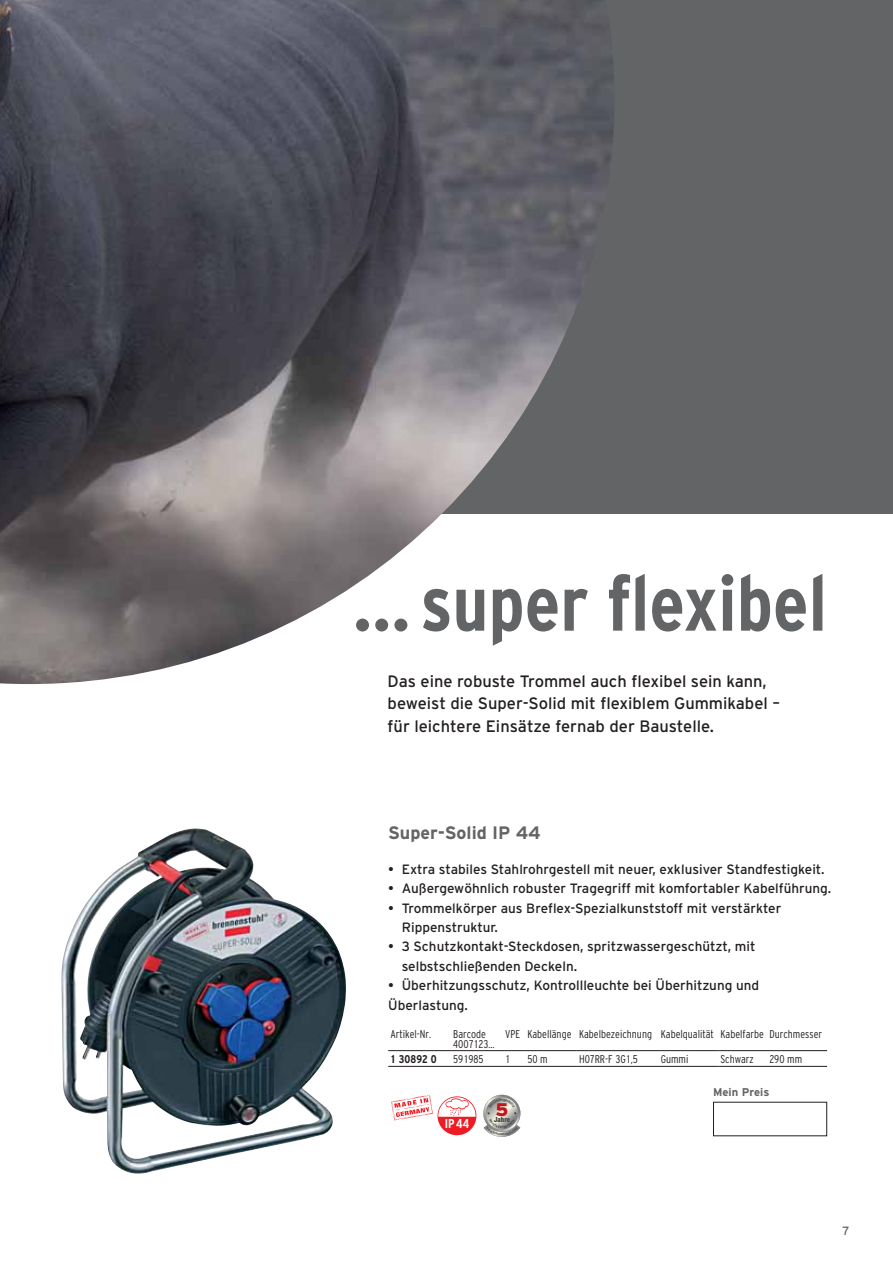
<style>
.page{position:relative;width:893px;height:1263px;background:#fff}
.page>*{position:absolute;margin:0;border:0;box-sizing:border-box;transform-origin:0 0}
.t1{font:700 condensed 78px "Interstate";color:#636466}
.t2{font:900 18.3px "Interstate";color:#c4151c}
.t3{font:700 18px "Interstate";color:#636466}
.t4{font:16.5px/22.5px "Interstate";color:#231f20}
.t5{font:13.5px/19.5px "Interstate";color:#231f20}
.t6{font:700 condensed 12.9px "Interstate";color:#fff}
.t7{font:12px "Interstate";color:#636466}
.t8{font:11.25px/10.2px "Interst L Cond Tab Roman";color:#231f20}
.t9{font:700 11.25px "Interstate";color:#636466}
.t10{font:11.25px "Interst Bold Cond Tabelle";color:#231f20}
.t11{font:900 condensed 7.35px "Interstate";color:#404041}
</style>
<div class="page">
<div style="left:0;top:0;width:893px;height:514px;background:#636466"></div>
<img style="left:61px;top:828px;width:285px;height:346px">
<img style="left:0;top:0;width:614px;height:684px">
<hr style="left:388px;top:1050px;width:189px;height:1px;background:#231f20">
<hr style="left:577px;top:1050px;width:141px;height:1px;background:#231f20">
<hr style="left:718px;top:1050px;width:109px;height:1px;background:#231f20">
<hr style="left:388px;top:1066px;width:189px;height:1px;background:#231f20">
<hr style="left:577px;top:1066px;width:141px;height:1px;background:#231f20">
<hr style="left:718px;top:1066px;width:109px;height:1px;background:#231f20">
<div style="left:437px;top:1096px;width:40px;height:40px;background:#ed1c24;border-radius:50%"></div>
<div style="left:436px;top:1095px;width:42px;height:42px;border:2px solid #fff;border-radius:50%"></div>
<svg style="left:391px;top:1095px;width:84px;height:26px"></svg>
<svg style="left:483px;top:1095px;width:37px;height:42px"></svg>
<h1 class="t1" style="left:353px;top:574px;width:476px">... super flexibel</h1>
<p class="t4" style="left:388px;top:671px;width:394px">Das eine robuste Trommel auch flexibel sein kann, beweist die Super-Solid mit flexiblem Gummikabel – für leichtere Einsätze fernab der Baustelle.</p>
<h3 class="t3" style="left:388px;top:825px;width:154px">Super-Solid IP 44</h3>
<p class="t5" style="left:388px;top:860px;width:438px">• Extra stabiles Stahlrohrgestell mit neuer, exklusiver Standfestigkeit.</p>
<p class="t5" style="left:388px;top:880px;width:444px">• Außergewöhnlich robuster Tragegriff mit komfortabler Kabelführung.</p>
<p class="t5" style="left:402px;top:899px;width:381px;text-indent:-14px">• Trommelkörper aus Breflex-Spezialkunststoff mit verstärkter<br>Rippenstruktur.</p>
<p class="t5" style="left:402px;top:938px;width:355px;text-indent:-14px">• 3 Schutzkontakt-Steckdosen, spritzwassergeschützt, mit selbstschließenden Deckeln.</p>
<p class="t5" style="left:388px;top:977px;width:372px">• Überhitzungsschutz, Kontrollleuchte bei Überhitzung und<br>Überlastung.</p>
<p class="t8" style="left:390px;top:1030px;width:42px">Artikel-Nr.</p>
<p class="t8" style="left:453px;top:1030px;width:43px">Barcode<br>4007123...</p>
<p class="t8" style="left:505px;top:1030px;width:318px">VPE Kabellänge Kabelbezeichnung Kabelqualität Kabelfarbe Durchmesser</p>
<p class="t10" style="left:390px;top:1052px;width:48px">1 30892 0</p>
<p class="t8" style="left:453px;top:1055px;width:32px">591985</p>
<p class="t8" style="left:505px;top:1055px;width:7px">1</p>
<p class="t8" style="left:527px;top:1055px;width:22px">50 m</p>
<p class="t8" style="left:579px;top:1055px;width:60px">H07RR-F 3G1,5</p>
<p class="t8" style="left:661px;top:1055px;width:29px">Gummi</p>
<p class="t8" style="left:720px;top:1055px;width:35px">Schwarz</p>
<p class="t8" style="left:769px;top:1055px;width:34px">290 mm</p>
<p class="t6" style="left:445px;top:1119px;width:26px">IP 44</p>
<h2 class="t2" style="left:495px;top:1099px;width:14px">5</h2>
<p class="t11" style="left:494px;top:1115px;width:18px">Jahre</p>
<p class="t9" style="left:713px;top:1088px;width:58px">Mein Preis</p>
<p class="t7" style="left:843px;top:1226px;width:9px">7</p>
</div>
